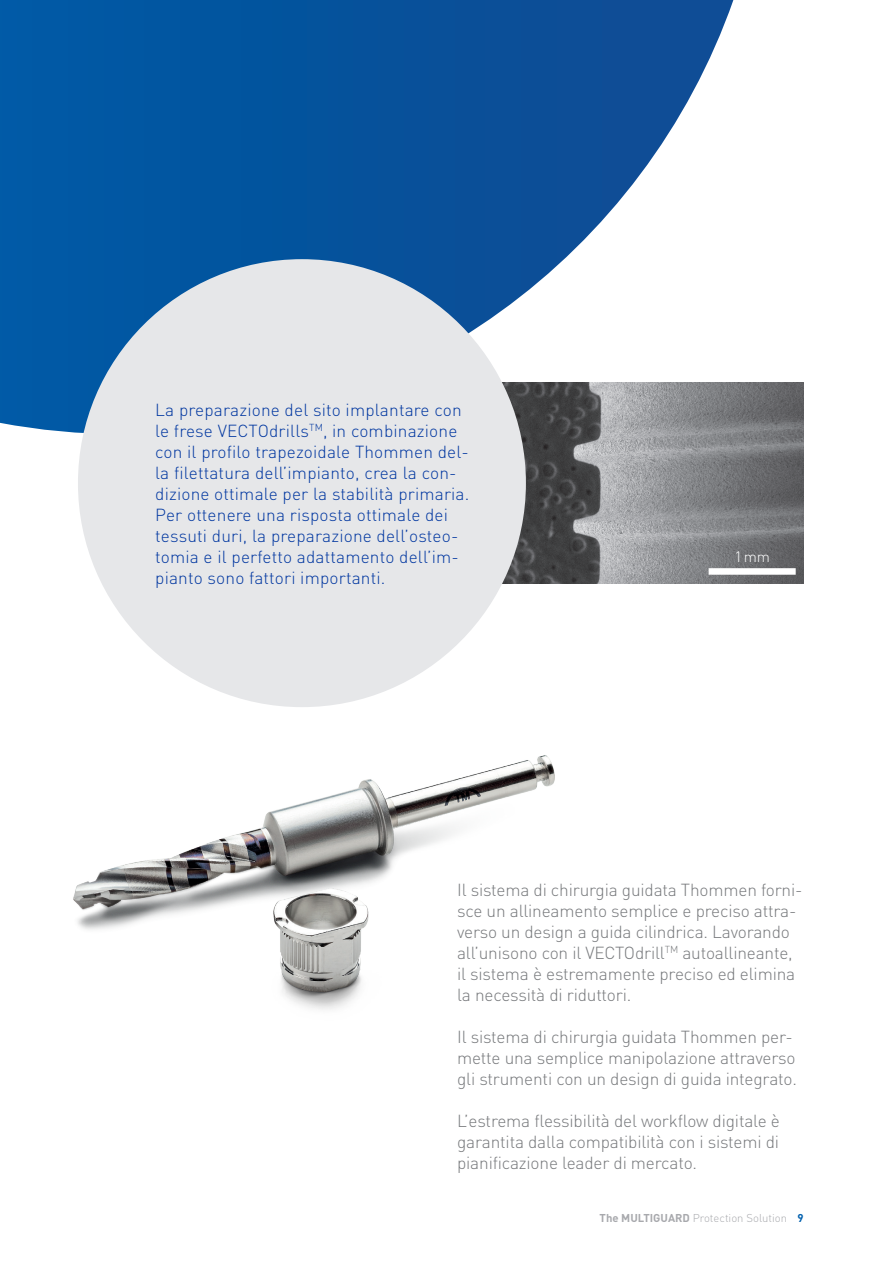
<style>
.page{position:relative;width:893px;height:1263px;background:#fff}
.page>*{position:absolute;margin:0;border:0;box-sizing:border-box;transform-origin:0 0}
.t1{font:300 17.25px/21px "DIN Pro";letter-spacing:-.01em;color:#76787b}
.t2{font:300 17.25px/21px "DIN Pro";letter-spacing:.01em;color:#0036a0}
.t3{font:300 15px "DIN Pro";color:#fff}
.t4{font:300 11.25px "DIN Pro";color:#a8a9ad}
.s1{font-weight:700}
.s2{font-weight:700;color:#0160ae}
</style>
<div class="page">
<img style="left:502px;top:383px;width:302px;height:201px">
<div style="left:709px;top:568px;width:87px;height:7px;background:#fff"></div>
<svg style="left:0;top:0;width:733px;height:434px"></svg>
<div style="left:78px;top:259px;width:448px;height:448px;background:#e6e7e9;border-radius:50%"></div>
<img style="left:73px;top:755px;width:482px;height:175px">
<img style="left:221px;top:790px;width:225px;height:220px">
<p class="t2" style="left:155px;top:398px;width:316px">La preparazione del sito implantare con le frese VECTOdrills<sup>TM</sup>, in combinazione con il profilo trapezoidale Thommen del&shy;la filettatura dell’impianto, crea la con&shy;dizione ottimale per la stabilità primaria.<br>Per ottenere una risposta ottimale dei tessuti duri, la preparazione dell’osteo&shy;tomia e il perfetto adattamento dell’im&shy;pianto sono fattori importanti.</p>
<p class="t3" style="left:734px;top:545px;width:37px">1mm</p>
<p class="t1" style="left:457px;top:878px;width:347px">Il sistema di chirurgia guidata Thommen forni&shy;sce un allineamento semplice e preciso attra&shy;verso un design a guida cilindrica. Lavorando all’unisono con il VECTOdrill<sup>TM</sup> autoallineante, il sistema è estremamente preciso ed elimina la necessità di riduttori.</p>
<p class="t1" style="left:457px;top:1025px;width:341px">Il sistema di chirurgia guidata Thommen per&shy;mette una semplice manipolazione attraverso gli strumenti con un design di guida integrato.</p>
<p class="t1" style="left:457px;top:1109px;width:324px;text-align:justify">L’estrema flessibilità del workflow digitale è garantita dalla compatibilità con i sistemi di pianificazione leader di mercato.</p>
<p class="t4" style="left:600px;top:1210px;width:206px"><span class="s1">The MULTIGUARD</span> Protection Solution <span class="s2">9</span></p>
</div>
